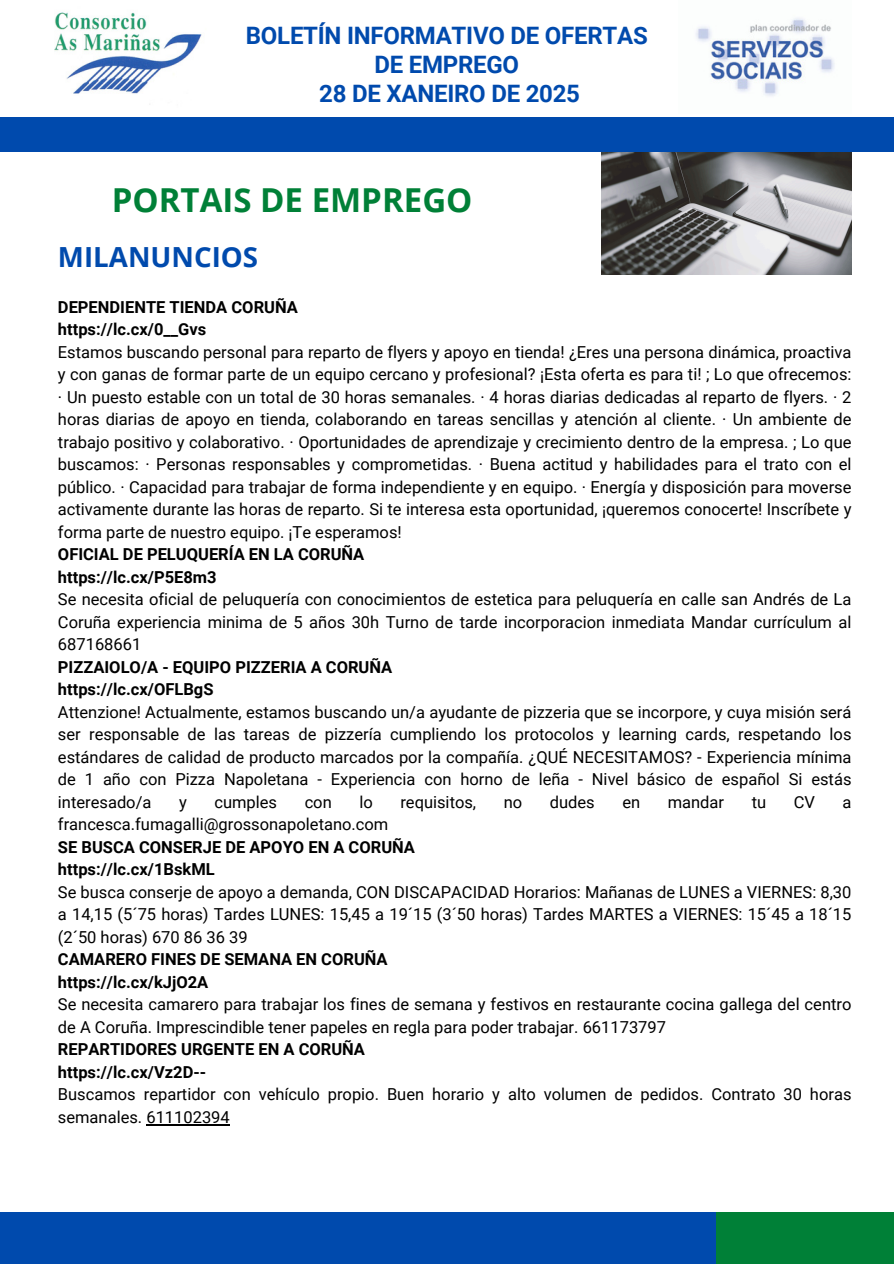
<style>
.page{position:relative;width:894px;height:1264px;background:#fff}
.page>*{position:absolute;margin:0;border:0;box-sizing:border-box;transform-origin:0 0}
.t1{font:700 33px "Open Sans";color:#008037}
.t2{font:700 27.75px "Open Sans";color:#004aad}
.t3{font:700 24px/29.2px "Roboto";letter-spacing:-.01em;color:#004aad;text-align:center}
.t4{font:16.5px/22.5px "Roboto";color:#000;text-align:justify}
.t5{font:700 16.5px "Roboto";color:#000}
</style>
<div class="page">
<div style="left:0;top:1212px;width:719px;height:51px;background:#004aad"></div>
<div style="left:715px;top:1212px;width:178px;height:51px;background:#008037"></div>
<div style="left:0;top:118px;width:893px;height:34px;background:#004aad"></div>
<img style="left:695px;top:18px;width:140px;height:78px">
<img style="left:54px;top:12px;width:148px;height:82px">
<img style="left:601px;top:152px;width:250px;height:123px">
<hr style="left:146px;top:1124px;width:84px;height:1px;background:#000">
<p class="t3" style="left:246px;top:21px;width:403px">BOLETÍN INFORMATIVO DE OFERTAS<br>DE EMPREGO<br>28 DE XANEIRO DE 2025</p>
<p class="t1" style="left:112px;top:176px;width:362px">PORTAIS DE EMPREGO</p>
<h3 class="t2" style="left:58px;top:238px;width:202px">MILANUNCIOS</h3>
<p class="t5" style="left:58px;top:297px;width:241px">DEPENDIENTE TIENDA CORUÑA</p>
<p class="t5" style="left:58px;top:320px;width:150px">https://lc.cx/0__Gvs</p>
<h1 class="t4" style="left:58px;top:340px;width:794px">Estamos buscando personal para reparto de flyers y apoyo en tienda! ¿Eres una persona dinámica, proactiva y con ganas de formar parte de un equipo cercano y profesional? ¡Esta oferta es para ti! ; Lo que ofrecemos: · Un puesto estable con un total de 30 horas semanales. · 4 horas diarias dedicadas al reparto de flyers. · 2 horas diarias de apoyo en tienda, colaborando en tareas sencillas y atención al cliente. · Un ambiente de trabajo positivo y colaborativo. · Oportunidades de aprendizaje y crecimiento dentro de la empresa. ; Lo que buscamos: · Personas responsables y comprometidas. · Buena actitud y habilidades para el trato con el público. · Capacidad para trabajar de forma independiente y en equipo. · Energía y disposición para moverse activamente durante las horas de reparto. Si te interesa esta oportunidad, ¡queremos conocerte! Inscríbete y forma parte de nuestro equipo. ¡Te esperamos!</h1>
<h2 class="t5" style="left:58px;top:545px;width:308px">OFICIAL DE PELUQUERÍA EN LA CORUÑA</h2>
<p class="t5" style="left:58px;top:567px;width:160px">https://lc.cx/P5E8m3</p>
<p class="t4" style="left:58px;top:588px;width:794px">Se necesita oficial de peluquería con conocimientos de estetica para peluquería en calle san Andrés de La Coruña experiencia minima de 5 años 30h Turno de tarde incorporacion inmediata Mandar currículum al 687168661</p>
<p class="t5" style="left:58px;top:657px;width:336px">PIZZAIOLO/A - EQUIPO PIZZERIA A CORUÑA</p>
<p class="t5" style="left:58px;top:680px;width:157px">https://lc.cx/OFLBgS</p>
<p class="t4" style="left:58px;top:700px;width:794px">Attenzione! Actualmente, estamos buscando un/a ayudante de pizzeria que se incorpore, y cuya misión será ser responsable de las tareas de pizzería cumpliendo los protocolos y learning cards, respetando los estándares de calidad de producto marcados por la compañía. ¿QUÉ NECESITAMOS? - Experiencia mínima de 1 año con Pizza Napoletana - Experiencia con horno de leña - Nivel básico de español Si estás interesado/a</p>
<p class="t4" style="left:179px;top:790px;width:9px">y</p>
<p class="t4" style="left:214px;top:790px;width:64px">cumples</p>
<p class="t4" style="left:304px;top:790px;width:29px">con</p>
<p class="t4" style="left:359px;top:790px;width:15px">lo</p>
<p class="t4" style="left:400px;top:790px;width:77px">requisitos,</p>
<p class="t4" style="left:503px;top:790px;width:20px">no</p>
<p class="t4" style="left:549px;top:790px;width:46px">dudes</p>
<p class="t4" style="left:622px;top:790px;width:19px">en</p>
<p class="t4" style="left:667px;top:790px;width:58px">mandar</p>
<p class="t4" style="left:751px;top:790px;width:16px">tu</p>
<p class="t4" style="left:793px;top:790px;width:23px">CV</p>
<p class="t4" style="left:842px;top:790px;width:10px">a</p>
<p class="t4" style="left:58px;top:813px;width:332px">francesca.fumagalli@grossonapoletano.com</p>
<p class="t5" style="left:58px;top:837px;width:358px">SE BUSCA CONSERJE DE APOYO EN A CORUÑA</p>
<p class="t5" style="left:58px;top:860px;width:158px">https://lc.cx/1BskML</p>
<p class="t4" style="left:58px;top:880px;width:794px">Se busca conserje de apoyo a demanda, CON DISCAPACIDAD Horarios: Mañanas de LUNES a VIERNES: 8,30 a 14,15 (5´75 horas) Tardes LUNES: 15,45 a 19´15 (3´50 horas) Tardes MARTES a VIERNES: 15´45 a 18´15 (2´50 horas) 670 86 36 39</p>
<p class="t5" style="left:58px;top:950px;width:331px">CAMARERO FINES DE SEMANA EN CORUÑA</p>
<p class="t5" style="left:58px;top:972px;width:152px">https://lc.cx/kJjO2A</p>
<p class="t4" style="left:58px;top:993px;width:794px">Se necesita camarero para trabajar los fines de semana y festivos en restaurante cocina gallega del centro de A Coruña. Imprescindible tener papeles en regla para poder trabajar. 661173797</p>
<p class="t5" style="left:58px;top:1040px;width:308px">REPARTIDORES URGENTE EN A CORUÑA</p>
<p class="t5" style="left:58px;top:1062px;width:150px">https://lc.cx/Vz2D--</p>
<p class="t4" style="left:58px;top:1083px;width:794px">Buscamos repartidor con vehículo propio. Buen horario y alto volumen de pedidos. Contrato 30 horas semanales. 611102394</p>
</div>
